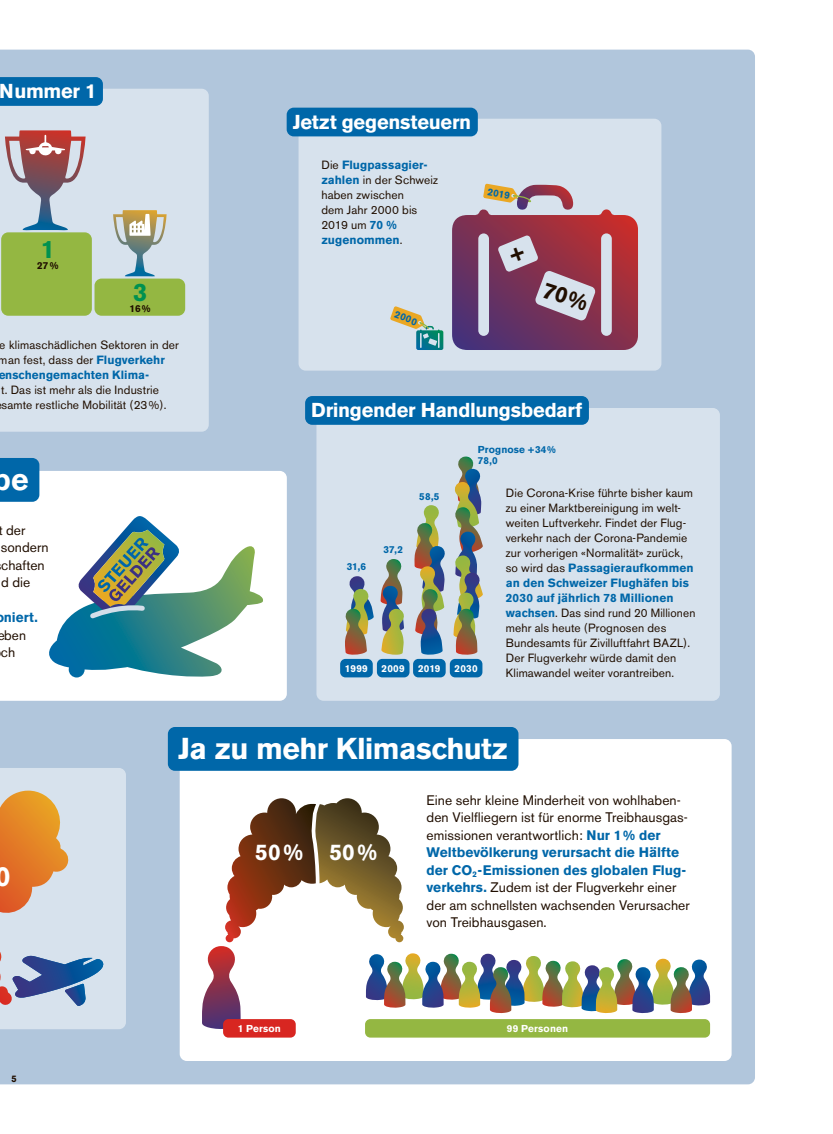
<style>
.page{position:relative;width:833px;height:1134px;background:#fff}
.page>*{position:absolute;margin:0;border:0;box-sizing:border-box;transform-origin:0 0}
.t1{font:700 30px "Akzidenz Grotesk BE";letter-spacing:-.015em;color:#fff}
.t2{font:700 27.5px "Akzidenz Grotesk BE";color:#fff}
.t3{font:700 25px "Akzidenz Grotesk BE";color:#009150}
.t4{font:700 22.5px "Akzidenz Grotesk BE";color:#fff}
.t5{font:700 20px "Akzidenz Grotesk BE";letter-spacing:-.015em;color:#fff}
.t6{font:13.75px/17.5px "Akzidenz Grotesk BE";letter-spacing:.005em;color:#200e00}
.t7{font:700 13.75px "Akzidenz Grotesk BE";color:#0067a9}
.t8{font:11.88px/15px "Akzidenz Grotesk BE";letter-spacing:.01em;color:#200e00}
.t9{font:700 10px/11.2px "Akzidenz Grotesk BE";letter-spacing:.015em;color:#0067a9}
.t10{font:700 10px "Akzidenz Grotesk BE";letter-spacing:.02em;color:#fff}
.t11{font:700 10px "Akzidenz Grotesk BE";color:#200e00}
.t12{font:700 9.38px "Akzidenz Grotesk BE";color:#200e00}
.s1{font-weight:700;color:#0067a9}
</style>
<div class="page">
<div style="left:0;top:50px;width:755px;height:1034px;background:#b1c6dc"></div>
<svg style="left:0;top:471px;width:287px;height:230px"></svg>
<div style="left:0;top:89px;width:209px;height:343px;background:#d7e2ed"></div>
<div style="left:298px;top:119px;width:363px;height:252px;background:#d7e2ed"></div>
<div style="left:316px;top:408px;width:404px;height:293px;background:#d7e2ed"></div>
<svg style="left:180px;top:739px;width:551px;height:322px"></svg>
<div style="left:340px;top:659px;width:33px;height:18px;background:#0067a9;border-radius:5px"></div>
<div style="left:377px;top:659px;width:32px;height:18px;background:#0067a9;border-radius:5px"></div>
<div style="left:413px;top:659px;width:33px;height:18px;background:#0067a9;border-radius:5px"></div>
<div style="left:450px;top:659px;width:32px;height:18px;background:#0067a9;border-radius:5px"></div>
<div style="left:365px;top:1019px;width:345px;height:18px;background:#94b742;border-radius:5px"></div>
<div style="left:94px;top:279px;width:91px;height:37px;background:#94b742;border-radius:7px"></div>
<div style="left:1px;top:232px;width:91px;height:84px;background:#94b742;border-radius:7px"></div>
<svg style="left:0;top:768px;width:126px;height:261px;background:#cbc3c0"></svg>
<svg style="left:380px;top:559px;width:25px;height:96px;background:#929d81"></svg>
<svg style="left:414px;top:505px;width:31px;height:150px;background:#8b968e"></svg>
<img style="left:453px;top:457px;width:30px;height:198px">
<svg style="left:344px;top:576px;width:30px;height:79px;background:#9c9c88"></svg>
<svg style="left:113px;top:210px;width:54px;height:66px;background:#bac1b9"></svg>
<svg style="left:5px;top:130px;width:81px;height:100px;background:#b39ea8"></svg>
<svg style="left:390px;top:306px;width:53px;height:44px;background:#b1c3b0"></svg>
<svg style="left:202px;top:798px;width:508px;height:231px"></svg>
<div style="left:223px;top:1019px;width:73px;height:18px;background:#d82621;border-radius:5px"></div>
<svg style="left:0;top:77px;width:103px;height:29px;background:#0368a9"></svg>
<div style="left:287px;top:108px;width:191px;height:28px;background:#0067a9;border-radius:7px"></div>
<div style="left:305px;top:396px;width:284px;height:29px;background:#0067a9;border-radius:7px"></div>
<div style="left:168px;top:727px;width:350px;height:44px;background:#0067a9;border-radius:7px"></div>
<svg style="left:45px;top:516px;width:219px;height:163px"></svg>
<div style="left:0;top:458px;width:39px;height:44px;background:#0067a9"></div>
<svg style="left:452px;top:184px;width:186px;height:166px;background:#9e6980"></svg>
<h3 class="t5" style="left:0;top:80px;width:98px">Nummer 1</h3>
<h3 class="t3" style="left:41px;top:235px;width:16px">1</h3>
<p class="t11" style="left:37px;top:260px;width:23px">27%</p>
<h3 class="t3" style="left:133px;top:278px;width:16px">3</h3>
<p class="t11" style="left:130px;top:303px;width:23px">16%</p>
<p class="t8" style="left:-2px;top:337px;width:182px">e klimaschädlichen Sektoren in der man fest, dass der <span class="s1">Flugverkehr enschengemachten Klima-</span></p>
<p class="t8" style="left:1px;top:382px;width:167px">t. Das ist mehr als die Industrie samte restliche Mobilität (23%).</p>
<h1 class="t1" style="left:-7px;top:462px;width:37px">be</h1>
<p class="t6" style="left:-2px;top:521px;width:52px">t der sondern chaften d die</p>
<p class="t7" style="left:4px;top:610px;width:35px">niert.</p>
<p class="t6" style="left:-3px;top:626px;width:30px">eben ch</p>
<h3 class="t5" style="left:293px;top:110px;width:180px">Jetzt gegensteuern</h3>
<p class="t8" style="left:321px;top:157px;width:118px">Die <span class="s1">Flugpassagier&shy;zahlen</span> in der Schweiz haben zwischen<br>dem Jahr 2000 bis<br>2019 um <span class="s1">70 % zugenommen</span>.</p>
<p class="t9" style="left:489px;top:186px;width:24px;rotate:10deg">2019</p>
<p class="t9" style="left:397px;top:309px;width:25px;rotate:20deg">2000</p>
<h3 class="t5" style="left:311px;top:399px;width:273px">Dringender Handlungsbedarf</h3>
<p class="t9" style="left:478px;top:444px;width:79px">Prognose +34%<br>78,0</p>
<p class="t9" style="left:347px;top:561px;width:21px">31,6</p>
<p class="t9" style="left:419px;top:491px;width:22px">58,5</p>
<p class="t9" style="left:383px;top:544px;width:21px">37,2</p>
<p class="t10" style="left:345px;top:663px;width:24px">1999</p>
<p class="t10" style="left:381px;top:663px;width:25px">2009</p>
<p class="t10" style="left:418px;top:663px;width:24px">2019</p>
<p class="t10" style="left:454px;top:663px;width:25px">2030</p>
<p class="t8" style="left:506px;top:485px;width:191px">Die Corona-Krise führte bisher kaum zu einer Marktbereinigung im welt&shy;weiten Luftverkehr. Findet der Flug&shy;verkehr nach der Corona-Pandemie zur vorherigen «Normalität» zurück, so wird das <span class="s1">Passagieraufkommen an den Schweizer Flughäfen bis 2030 auf jährlich 78 Millionen wachsen</span>. Das sind rund 20 Millionen mehr als heute (Prognosen des Bundesamts für Zivilluftfahrt BAZL).<br>Der Flugverkehr würde damit den Klimawandel weiter vorantreiben.</p>
<h2 class="t2" style="left:-4px;top:861px;width:17px">0</h2>
<p class="t12" style="left:12px;top:1073px;width:7px">5</p>
<h1 class="t1" style="left:178px;top:731px;width:331px">Ja zu mehr Klimaschutz</h1>
<h3 class="t4" style="left:255px;top:839px;width:123px">50% 50%</h3>
<p class="t6" style="left:426px;top:791px;width:265px">Eine sehr kleine Minderheit von wohlhaben&shy;den Vielfliegern ist für enorme Treibhausgas&shy;emissionen verantwortlich: <span class="s1">Nur 1% der Weltbevölkerung verursacht die Hälfte der CO</span><sub>2</sub><span class="s1">-Emissionen des globalen Flug&shy;verkehrs.</span> Zudem ist der Flugverkehr einer der am schnellsten wachsenden Verursacher von Treibhausgasen.</p>
<p class="t10" style="left:238px;top:1023px;width:45px">1 Person</p>
<p class="t10" style="left:507px;top:1023px;width:63px">99 Personen</p>
</div>
